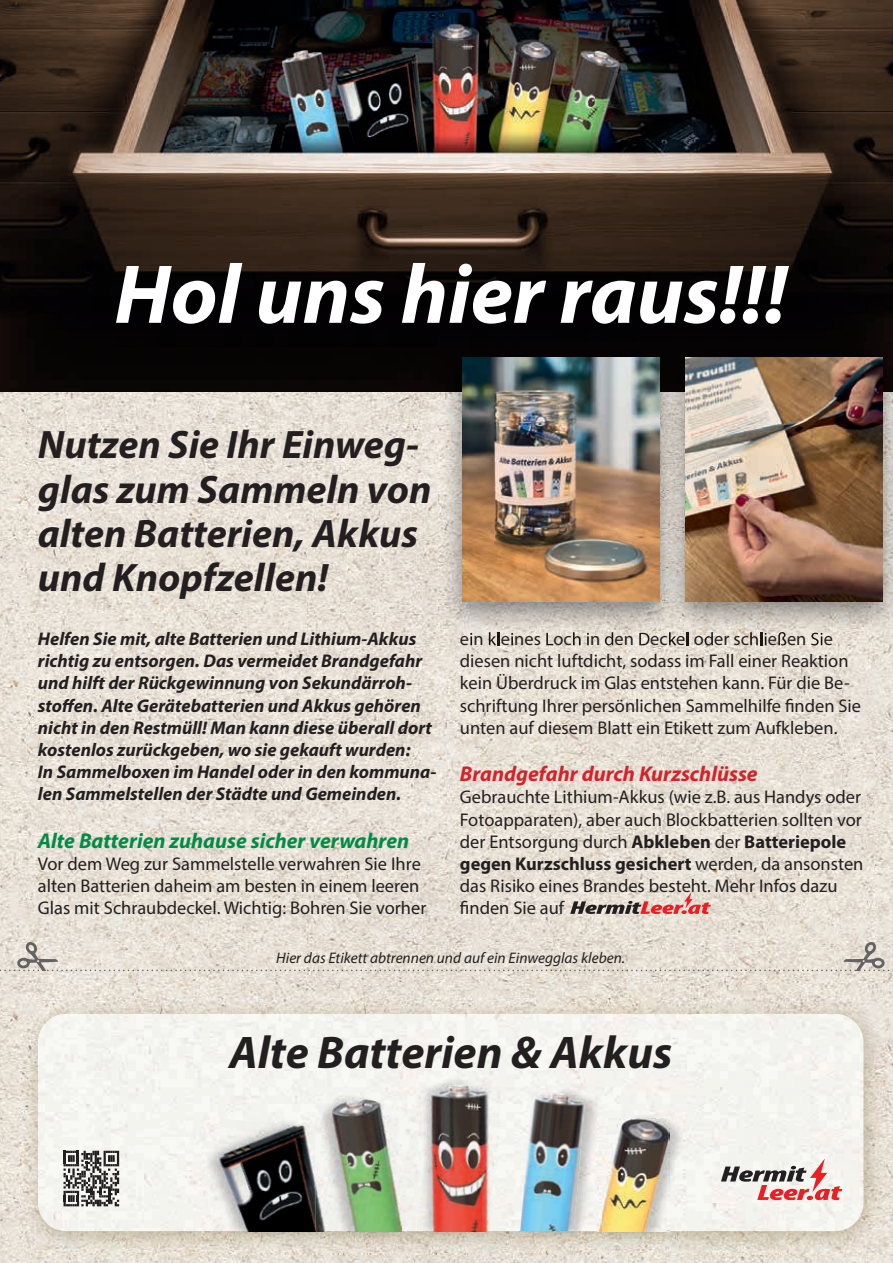
<style>
.page{position:relative;width:893px;height:1263px;background:#fff}
.page>*{position:absolute;margin:0;border:0;box-sizing:border-box;transform-origin:0 0}
.t1{font:italic 700 84.3px "Myriad Pro";color:#fff}
.t2{font:italic 700 46.05px "Myriad Pro";color:#231f20}
.t3{font:italic 700 39.9px/44.4px "Myriad Pro";color:#231f20}
.t4{font:italic 700 21.45px "Myriad Pro";color:#008c46}
.t5{font:italic 700 21.45px "Myriad Pro";color:#d1232a}
.t6{font:18.45px/22px "Myriad Pro";color:#231f20}
.t7{font:italic 700 18.45px/22px "Myriad Pro";color:#231f20}
.t8{font:italic 15.3px "Myriad Pro";color:#231f20}
.s1{font-weight:700}
</style>
<div class="page">
<img style="left:0;top:0;width:893px;height:1263px">
<img style="left:21px;top:998px;width:864px;height:256px">
<div style="left:38px;top:1014px;width:825px;height:217px;background:#f4f4ef"></div>
<svg style="left:0;top:941px;width:893px;height:30px;background:#e2dad0"></svg>
<svg style="left:721px;top:1158px;width:121px;height:42px"></svg>
<svg style="left:570px;top:892px;width:141px;height:22px;background:#caa69f"></svg>
<img style="left:203px;top:1117px;width:112px;height:122px">
<img style="left:213px;top:1231px;width:101px;height:1px">
<img style="left:213px;top:1119px;width:102px;height:112px">
<img style="left:419px;top:1075px;width:73px;height:164px">
<img style="left:417px;top:1087px;width:83px;height:144px">
<img style="left:419px;top:1231px;width:70px;height:1px">
<img style="left:419px;top:1081px;width:73px;height:150px">
<img style="left:521px;top:1231px;width:165px;height:9px">
<img style="left:521px;top:1084px;width:80px;height:147px">
<img style="left:521px;top:1231px;width:53px;height:1px">
<img style="left:521px;top:1091px;width:64px;height:140px">
<img style="left:315px;top:1232px;width:87px;height:10px">
<img style="left:315px;top:1093px;width:87px;height:34px">
<svg style="left:315px;top:1117px;width:9px;height:9px"></svg>
<img style="left:315px;top:1126px;width:9px;height:19px">
<div style="left:402px;top:1107px;width:17px;height:124px;background:#f2f2ed"></div>
<img style="left:314px;top:1183px;width:1px;height:48px">
<img style="left:419px;top:1111px;width:3px;height:70px">
<img style="left:328px;top:1231px;width:74px;height:1px">
<img style="left:328px;top:1095px;width:74px;height:136px">
<img style="left:324px;top:1128px;width:4px;height:103px">
<svg style="left:314px;top:1231px;width:14px;height:8px"></svg>
<img style="left:315px;top:1145px;width:9px;height:86px">
<img style="left:601px;top:1110px;width:85px;height:121px">
<svg style="left:599px;top:1110px;width:2px;height:9px"></svg>
<img style="left:598px;top:1119px;width:72px;height:112px">
<img style="left:601px;top:1231px;width:69px;height:1px">
<svg style="left:598px;top:1231px;width:3px;height:9px"></svg>
<svg style="left:64px;top:1151px;width:55px;height:55px"></svg>
<img style="left:438px;top:342px;width:455px;height:292px">
<svg style="left:470px;top:633px;width:2px;height:12px"></svg>
<svg style="left:489px;top:632px;width:10px;height:13px"></svg>
<svg style="left:511px;top:633px;width:2px;height:12px"></svg>
<svg style="left:546px;top:633px;width:7px;height:12px"></svg>
<svg style="left:573px;top:632px;width:8px;height:13px"></svg>
<svg style="left:587px;top:633px;width:2px;height:12px"></svg>
<svg style="left:605px;top:632px;width:8px;height:13px"></svg>
<svg style="left:639px;top:633px;width:10px;height:12px"></svg>
<img style="left:462px;top:358px;width:197px;height:243px">
<svg style="left:687px;top:632px;width:1px;height:13px"></svg>
<svg style="left:705px;top:632px;width:8px;height:13px"></svg>
<svg style="left:750px;top:632px;width:17px;height:13px"></svg>
<svg style="left:778px;top:632px;width:8px;height:13px"></svg>
<svg style="left:811px;top:633px;width:12px;height:12px"></svg>
<svg style="left:669px;top:632px;width:7px;height:13px"></svg>
<img style="left:685px;top:358px;width:197px;height:243px">
<h1 class="t1" style="left:114px;top:240px;width:674px">Hol uns hier raus!!!</h1>
<h3 class="t3" style="left:38px;top:421px;width:395px">Nutzen Sie Ihr Einweg&shy;glas zum Sammeln von alten Batterien, Akkus und Knopfzellen!</h3>
<p class="t7" style="left:38px;top:627px;width:400px">Helfen Sie mit, alte Batterien und Lithium-Akkus richtig zu entsorgen. Das vermeidet Brandgefahr und hilft der Rückgewinnung von Sekundärroh&shy;stoffen. Alte Gerätebatterien und Akkus gehören nicht in den Restmüll! Man kann diese überall dort kostenlos zurückgeben, wo sie gekauft wurden:<br>In Sammelboxen im Handel oder in den kommuna&shy;len Sammelstellen der Städte und Gemeinden.</p>
<p class="t4" style="left:38px;top:826px;width:373px">Alte Batterien zuhause sicher verwahren</p>
<p class="t6" style="left:38px;top:852px;width:390px">Vor dem Weg zur Sammelstelle verwahren Sie Ihre alten Batterien daheim am besten in einem leeren<br>Glas mit Schraubdeckel. Wichtig: Bohren Sie vorher</p>
<p class="t6" style="left:460px;top:628px;width:403px">en enes oc n en eceo ersc e en e diesen nicht luftdicht, sodass im Fall einer Reaktion kein Überdruck im Glas entstehen kann. Für die Be&shy;schriftung Ihrer persönlichen Sammelhilfe finden Sie unten auf diesem Blatt ein Etikett zum Aufkleben.</p>
<p class="t5" style="left:460px;top:760px;width:299px">Brandgefahr durch Kurzschlüsse</p>
<p class="t6" style="left:460px;top:786px;width:405px">Gebrauchte Lithium-Akkus (wie z.B. aus Handys oder Fotoapparaten), aber auch Blockbatterien sollten vor der Entsorgung durch <span class="s1">Abkleben</span> der <span class="s1">Batteriepole gegen Kurzschluss gesichert</span> werden, da ansonsten das Risiko eines Brandes besteht. Mehr Infos dazu finden Sie auf</p>
<p class="t8" style="left:276px;top:949px;width:350px">Hier das Etikett abtrennen und auf ein Einwegglas kleben.</p>
<h2 class="t2" style="left:229px;top:1022px;width:445px">Alte Batterien &amp; Akkus</h2>
</div>
